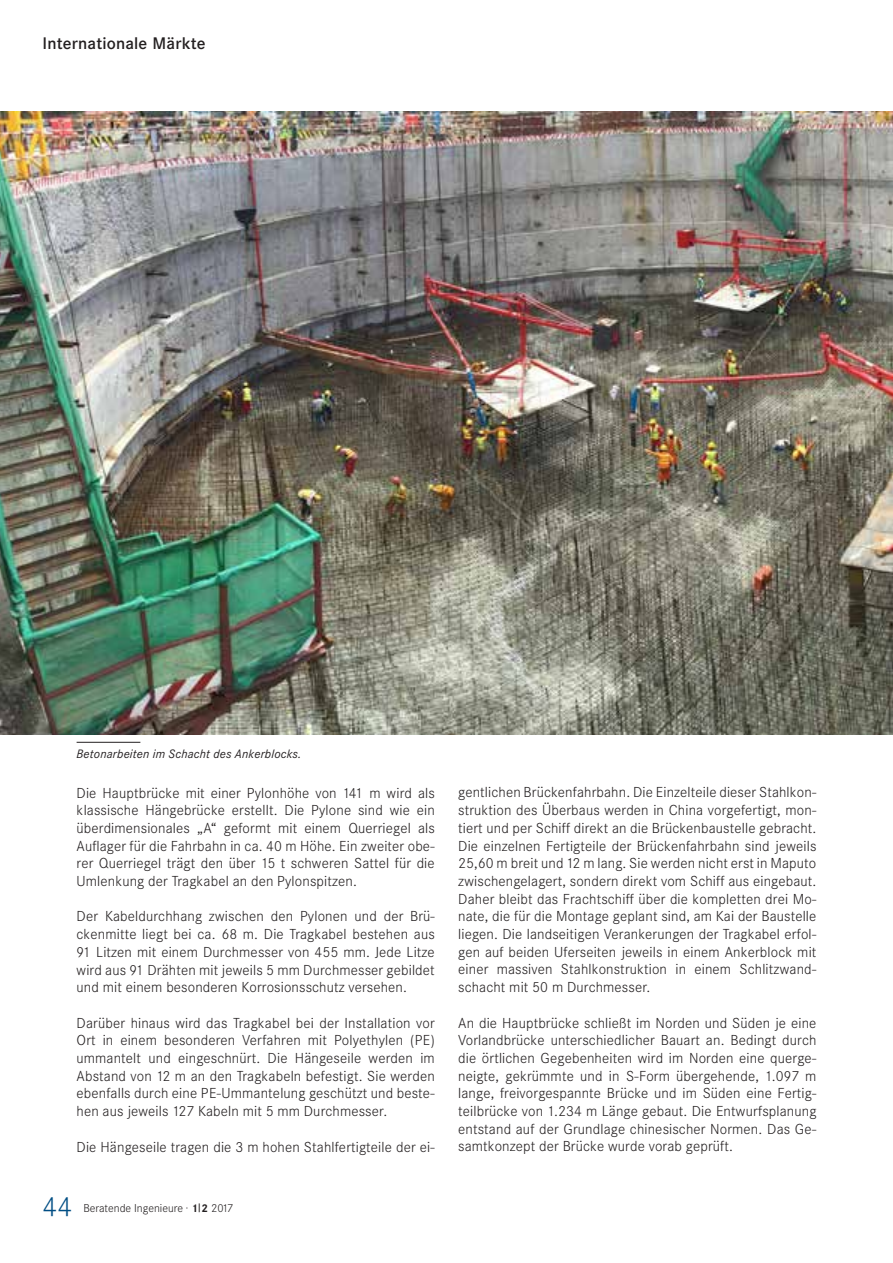
<style>
.page{position:relative;width:893px;height:1263px;background:#fff}
.page>*{position:absolute;margin:0;border:0;box-sizing:border-box;transform-origin:0 0}
.t1{font:300 27px "Corporate SBQ";color:#014e84}
.t2{font:500 16.5px "Corporate SBQ";letter-spacing:.01em;color:#231f20}
.t3{font:300 14.25px/17.7px "Corporate SBQ";letter-spacing:.01em;color:#231f20;text-align:justify}
.t4{font:italic 12px "Corporate SBQ";letter-spacing:.015em;color:#231f20}
.t5{font:300 11.25px "Corporate SBQ";color:#231f20}
.s1{font-weight:700;font-size:10.95px}
</style>
<div class="page">
<img style="left:0;top:112px;width:893px;height:623px">
<hr style="left:77px;top:742px;width:63px;height:1px;background:#231f20">
<p class="t2" style="left:43px;top:33px;width:165px">Internationale Märkte</p>
<p class="t4" style="left:77px;top:746px;width:226px">Betonarbeiten im Schacht des Ankerblocks.</p>
<p class="t3" style="left:77px;top:784px;width:360px">Die Hauptbrücke mit einer Pylonhöhe von 141 m wird als klassische Hängebrücke erstellt. Die Pylone sind wie ein überdimensionales „A“ geformt mit einem Querriegel als Auflager für die Fahrbahn in ca. 40 m Höhe. Ein zweiter obe&shy;rer Querriegel trägt den über 15 t schweren Sattel für die Umlenkung der Tragkabel an den Pylonspitzen.</p>
<p class="t3" style="left:77px;top:908px;width:360px">Der Kabeldurchhang zwischen den Pylonen und der Brü&shy;ckenmitte liegt bei ca. 68 m. Die Tragkabel bestehen aus 91 Litzen mit einem Durchmesser von 455 mm. Jede Litze wird aus 91 Drähten mit jeweils 5 mm Durchmesser gebildet und mit einem besonderen Korrosionsschutz versehen.</p>
<p class="t3" style="left:77px;top:1014px;width:360px">Darüber hinaus wird das Tragkabel bei der Installation vor Ort in einem besonderen Verfahren mit Polyethylen (PE) ummantelt und eingeschnürt. Die Hängeseile werden im Abstand von 12 m an den Tragkabeln befestigt. Sie werden ebenfalls durch eine PE-Ummantelung geschützt und beste&shy;hen aus jeweils 127 Kabeln mit 5 mm Durchmesser.</p>
<p class="t3" style="left:77px;top:1138px;width:360px">Die Hängeseile tragen die 3 m hohen Stahlfertigteile der ei-</p>
<h1 class="t1" style="left:43px;top:1191px;width:31px">44</h1>
<p class="t5" style="left:83px;top:1201px;width:151px">Beratende Ingenieure · <span class="s1">1</span><sup>|</sup><span class="s1">2</span> 2017</p>
<p class="t3" style="left:458px;top:784px;width:360px">gentlichen Brückenfahrbahn. Die Einzelteile dieser Stahlkon&shy;struktion des Überbaus werden in China vorgefertigt, mon&shy;tiert und per Schiff direkt an die Brückenbaustelle gebracht.<br>Die einzelnen Fertigteile der Brückenfahrbahn sind jeweils 25,60 m breit und 12 m lang. Sie werden nicht erst in Maputo zwischengelagert, sondern direkt vom Schiff aus eingebaut.<br>Daher bleibt das Frachtschiff über die kompletten drei Mo&shy;nate, die für die Montage geplant sind, am Kai der Baustelle liegen. Die landseitigen Verankerungen der Tragkabel erfol&shy;gen auf beiden Uferseiten jeweils in einem Ankerblock mit einer massiven Stahlkonstruktion in einem Schlitzwand&shy;schacht mit 50 m Durchmesser.</p>
<p class="t3" style="left:458px;top:1014px;width:360px">An die Hauptbrücke schließt im Norden und Süden je eine Vorlandbrücke unterschiedlicher Bauart an. Bedingt durch die örtlichen Gegebenheiten wird im Norden eine querge&shy;neigte, gekrümmte und in S-Form übergehende, 1.097 m lange, freivorgespannte Brücke und im Süden eine Fertig&shy;teilbrücke von 1.234 m Länge gebaut. Die Entwurfsplanung entstand auf der Grundlage chinesischer Normen. Das Ge&shy;samtkonzept der Brücke wurde vorab geprüft.</p>
</div>
